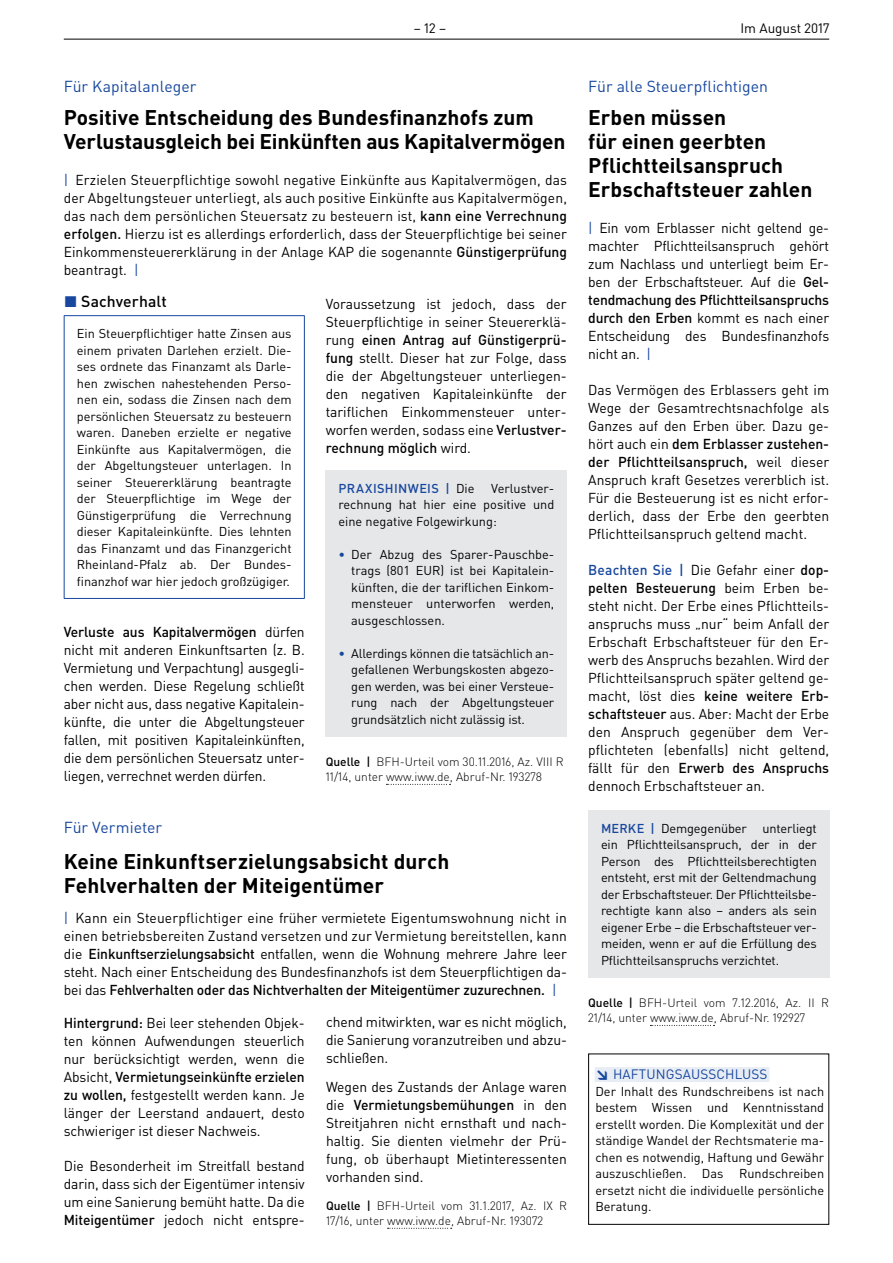
<style>
.page{position:relative;width:893px;height:1263px;background:#fff}
.page>*{position:absolute;margin:0;border:0;box-sizing:border-box;transform-origin:0 0}
.t1{font:700 21px/24px "DIN Pro";color:#000}
.t2{font:15.75px "DIN Pro";color:#17479e}
.t3{font:500 15.75px "DIN Pro";letter-spacing:.005em;color:#000}
.t4{font:14.25px/18px "DIN Pro";letter-spacing:-.005em;color:#000;text-align:justify}
.t5{font:13.5px "DIN Pro";letter-spacing:.01em;color:#17479e}
.t6{font:13.5px "DIN Pro";color:#000}
.t7{font:12.75px/16.5px "DIN Pro";letter-spacing:-.005em;color:#000;text-align:justify}
.t8{font:500 12.75px "DIN Pro";letter-spacing:.03em;color:#17479e}
.t9{font:300 12px/15px "DIN Pro";color:#000}
.s1{color:#17479e}
.s2{font-weight:500}
.s3{font-weight:400;color:#000}
.s4{font-weight:500;color:#17479e}
.s5{font-weight:900}
</style>
<div class="page">
<hr style="left:64px;top:39px;width:765px;height:1px;background:#000">
<div style="left:595px;top:1067px;width:174px;height:15px;background:#e8edf5"></div>
<div style="left:588px;top:1053px;width:241px;height:172px;border:1px solid #000"></div>
<svg style="left:650px;top:1025px;width:64px;height:1px"></svg>
<div style="left:588px;top:810px;width:242px;height:168px;background:#e6e7e8"></div>
<hr style="left:64px;top:315px;width:241px;height:1px;background:#17479e">
<hr style="left:64px;top:316px;width:1px;height:282px;background:#17479e">
<hr style="left:304px;top:316px;width:1px;height:282px;background:#17479e">
<hr style="left:64px;top:598px;width:241px;height:1px;background:#17479e">
<svg style="left:386px;top:784px;width:65px;height:1px"></svg>
<div style="left:326px;top:470px;width:241px;height:267px;background:#e6e7e8"></div>
<svg style="left:388px;top:1228px;width:64px;height:1px"></svg>
<p class="t6" style="left:414px;top:19px;width:34px">– 12 –</p>
<p class="t6" style="left:740px;top:19px;width:91px">Im August 2017</p>
<p class="t2" style="left:64px;top:76px;width:134px">Für Kapitalanleger</p>
<h1 class="t1" style="left:64px;top:105px;width:503px">Positive Entscheidung des Bundesfinanzhofs zum<br>Verlustausgleich bei Einkünften aus Kapitalvermögen</h1>
<p class="t4" style="left:64px;top:171px;width:505px"><span class="s1">|</span> Erzielen Steuerpflichtige sowohl negative Einkünfte aus Kapitalvermögen, das der Abgeltungsteuer unterliegt, als auch positive Einkünfte aus Kapitalvermögen, das nach dem persönlichen Steuersatz zu besteuern ist, <span class="s2">kann eine Verrechnung erfolgen.</span> Hierzu ist es allerdings erforderlich, dass der Steuerpflichtige bei seiner Einkommensteuererklärung in der Anlage KAP die sogenannte <span class="s2">Günstigerprüfung </span>beantragt. <span class="s1">|</span></p>
<p class="t3" style="left:64px;top:291px;width:104px"><span class="s1">◼</span> Sachverhalt</p>
<p class="t7" style="left:77px;top:325px;width:216px;text-align:left">Ein Steuerpflichtiger hatte Zinsen aus einem privaten Darlehen erzielt. Die&shy;ses ordnete das Finanzamt als Darle&shy;hen zwischen nahestehenden Perso&shy;nen ein, sodass die Zinsen nach dem persönlichen Steuersatz zu besteuern waren. Daneben erzielte er negative Einkünfte aus Kapitalvermögen, die der Abgeltungsteuer unterlagen. In seiner Steuererklärung beantragte der Steuerpflichtige im Wege der Günstigerprüfung die Verrechnung dieser Kapitaleinkünfte. Dies lehnten das Finanzamt und das Finanzgericht Rheinland-Pfalz ab. Der Bundes&shy;finanzhof war hier jedoch großzügiger.</p>
<p class="t4" style="left:64px;top:623px;width:242px"><span class="s2">Verluste aus Kapitalvermögen</span> dürfen nicht mit anderen Einkunftsarten (z. B.<br>Vermietung und Verpachtung) ausgegli&shy;chen werden. Diese Regelung schließt aber nicht aus, dass negative Kapitalein&shy;künfte, die unter die Abgeltungsteuer fallen, mit positiven Kapitaleinkünften, die dem persönlichen Steuersatz unter&shy;liegen, verrechnet werden dürfen.</p>
<p class="t4" style="left:326px;top:294px;width:242px">Voraussetzung ist jedoch, dass der Steuerpflichtige in seiner Steuererklä&shy;rung <span class="s2">einen Antrag auf Günstigerprü&shy;fung</span> stellt. Dieser hat zur Folge, dass die der Abgeltungsteuer unterliegen&shy;den negativen Kapitaleinkünfte der tariflichen Einkommensteuer unter&shy;worfen werden, sodass eine <span class="s2">Verlustver&shy;rechnung möglich</span> wird.</p>
<p class="t8" style="left:339px;top:479px;width:138px">PRAXISHINWEIS | <span class="s3">Die</span></p>
<p class="t7" style="left:338px;top:479px;width:217px;text-indent:153px">Verlustver&shy;rechnung hat hier eine positive und eine negative Folgewirkung:</p>
<p class="t7" style="left:351px;top:545px;width:205px;text-indent:-13px"><span class="s1">•</span> Der Abzug des Sparer-Pauschbe&shy;trags (801 EUR) ist bei Kapitalein&shy;künften, die der tariflichen Einkom&shy;mensteuer unterworfen werden, ausgeschlossen.</p>
<p class="t7" style="left:351px;top:644px;width:205px;text-indent:-13px"><span class="s1">•</span> Allerdings können die tatsächlich an&shy;gefallenen Werbungskosten abgezo&shy;gen werden, was bei einer Versteue&shy;rung nach der Abgeltungsteuer grundsätzlich nicht zulässig ist.</p>
<p class="t9" style="left:326px;top:754px;width:239px"><span class="s2">Quelle |</span> BFH-Urteil vom 30.11.2016, Az. VIII R<br>11/14, unter www.iww.de, Abruf-Nr. 193278</p>
<p class="t2" style="left:64px;top:817px;width:100px">Für Vermieter</p>
<h1 class="t1" style="left:64px;top:849px;width:387px">Keine Einkunftserzielungsabsicht durch<br>Fehlverhalten der Miteigentümer</h1>
<p class="t4" style="left:64px;top:909px;width:505px"><span class="s1">|</span> Kann ein Steuerpflichtiger eine früher vermietete Eigentumswohnung nicht in einen betriebsbereiten Zustand versetzen und zur Vermietung bereitstellen, kann die <span class="s2">Einkunftserzielungsabsicht</span> entfallen, wenn die Wohnung mehrere Jahre leer steht. Nach einer Entscheidung des Bundesfinanzhofs ist dem Steuerpflichtigen da&shy;bei das <span class="s2">Fehlverhalten oder das Nichtverhalten der Miteigentümer zuzurechnen.</span> <span class="s1">|</span></p>
<p class="t4" style="left:64px;top:1013px;width:242px"><span class="s2">Hintergrund:</span> Bei leer stehenden Objek&shy;ten können Aufwendungen steuerlich nur berücksichtigt werden, wenn die Absicht, <span class="s2">Vermietungseinkünfte erzielen zu wollen,</span> festgestellt werden kann. Je länger der Leerstand andauert, desto schwieriger ist dieser Nachweis.</p>
<p class="t4" style="left:64px;top:1156px;width:242px">Die Besonderheit im Streitfall bestand darin, dass sich der Eigentümer intensiv um eine Sanierung bemüht hatte. Da die <span class="s2">Miteigentümer</span> jedoch nicht entspre-</p>
<p class="t4" style="left:326px;top:1012px;width:242px">chend mitwirkten, war es nicht möglich, die Sanierung voranzutreiben und abzu&shy;schließen.</p>
<p class="t4" style="left:326px;top:1077px;width:242px">Wegen des Zustands der Anlage waren die <span class="s2">Vermietungsbemühungen</span> in den Streitjahren nicht ernsthaft und nach&shy;haltig. Sie dienten vielmehr der Prü&shy;fung, ob überhaupt Mietinteressenten vorhanden sind.</p>
<p class="t9" style="left:326px;top:1198px;width:242px"><span class="s2">Quelle |</span> BFH-Urteil vom 31.1.2017, Az. IX R<br>17/16, unter www.iww.de, Abruf-Nr. 193072</p>
<p class="t2" style="left:588px;top:76px;width:181px">Für alle Steuerpflichtigen</p>
<h1 class="t1" style="left:588px;top:105px;width:226px">Erben müssen<br>für einen geerbten<br>Pflichtteilsanspruch<br>Erbschaftsteuer zahlen</h1>
<p class="t4" style="left:588px;top:219px;width:242px"><span class="s1">|</span> Ein vom Erblasser nicht geltend ge&shy;machter Pflichtteilsanspruch gehört zum Nachlass und unterliegt beim Er&shy;ben der Erbschaftsteuer. Auf die <span class="s2">Gel&shy;tendmachung des Pflichtteilsanspruchs durch den Erben</span> kommt es nach einer Entscheidung des Bundesfinanzhofs nicht an. <span class="s1">|</span></p>
<p class="t4" style="left:588px;top:381px;width:242px">Das Vermögen des Erblassers geht im Wege der Gesamtrechtsnachfolge als Ganzes auf den Erben über. Dazu ge&shy;hört auch ein <span class="s2">dem Erblasser zustehen&shy;der Pflichtteilsanspruch,</span> weil dieser Anspruch kraft Gesetzes vererblich ist.<br>Für die Besteuerung ist es nicht erfor&shy;derlich, dass der Erbe den geerbten Pflichtteilsanspruch geltend macht.</p>
<p class="t4" style="left:588px;top:561px;width:242px"><span class="s4">Beachten Sie |</span> Die Gefahr einer <span class="s2">dop&shy;pelten Besteuerung</span> beim Erben be&shy;steht nicht. Der Erbe eines Pflichtteils&shy;anspruchs muss „nur“ beim Anfall der Erbschaft Erbschaftsteuer für den Er&shy;werb des Anspruchs bezahlen. Wird der Pflichtteilsanspruch später geltend ge&shy;macht, löst dies <span class="s2">keine weitere Erb&shy;schaftsteuer</span> aus. Aber: Macht der Erbe den Anspruch gegenüber dem Ver&shy;pflichteten (ebenfalls) nicht geltend, fällt für den <span class="s2">Erwerb des Anspruchs </span>dennoch Erbschaftsteuer an.</p>
<p class="t7" style="left:601px;top:819px;width:217px"><span class="s4">MERKE |</span> Demgegenüber unterliegt ein Pflichtteilsanspruch, der in der Person des Pflichtteilsberechtigten entsteht, erst mit der Geltendmachung der Erbschaftsteuer. Der Pflichtteilsbe&shy;rechtigte kann also – anders als sein eigener Erbe – die Erbschaftsteuer ver&shy;meiden, wenn er auf die Erfüllung des Pflichtteilsanspruchs verzichtet.</p>
<p class="t9" style="left:588px;top:995px;width:242px"><span class="s2">Quelle |</span> BFH-Urteil vom 7.12.2016, Az. II R<br>21/14, unter www.iww.de, Abruf-Nr. 192927</p>
<p class="t5" style="left:595px;top:1065px;width:173px"><span class="s5">↘</span> HAFTUNGSAUSSCHLUSS</p>
<p class="t7" style="left:595px;top:1082px;width:230px">Der Inhalt des Rundschreibens ist nach bestem Wissen und Kenntnisstand erstellt worden. Die Komplexität und der ständige Wandel der Rechtsmaterie ma&shy;chen es notwendig, Haftung und Gewähr auszuschließen. Das Rundschreiben ersetzt nicht die individuelle persönliche Beratung.</p>
</div>
